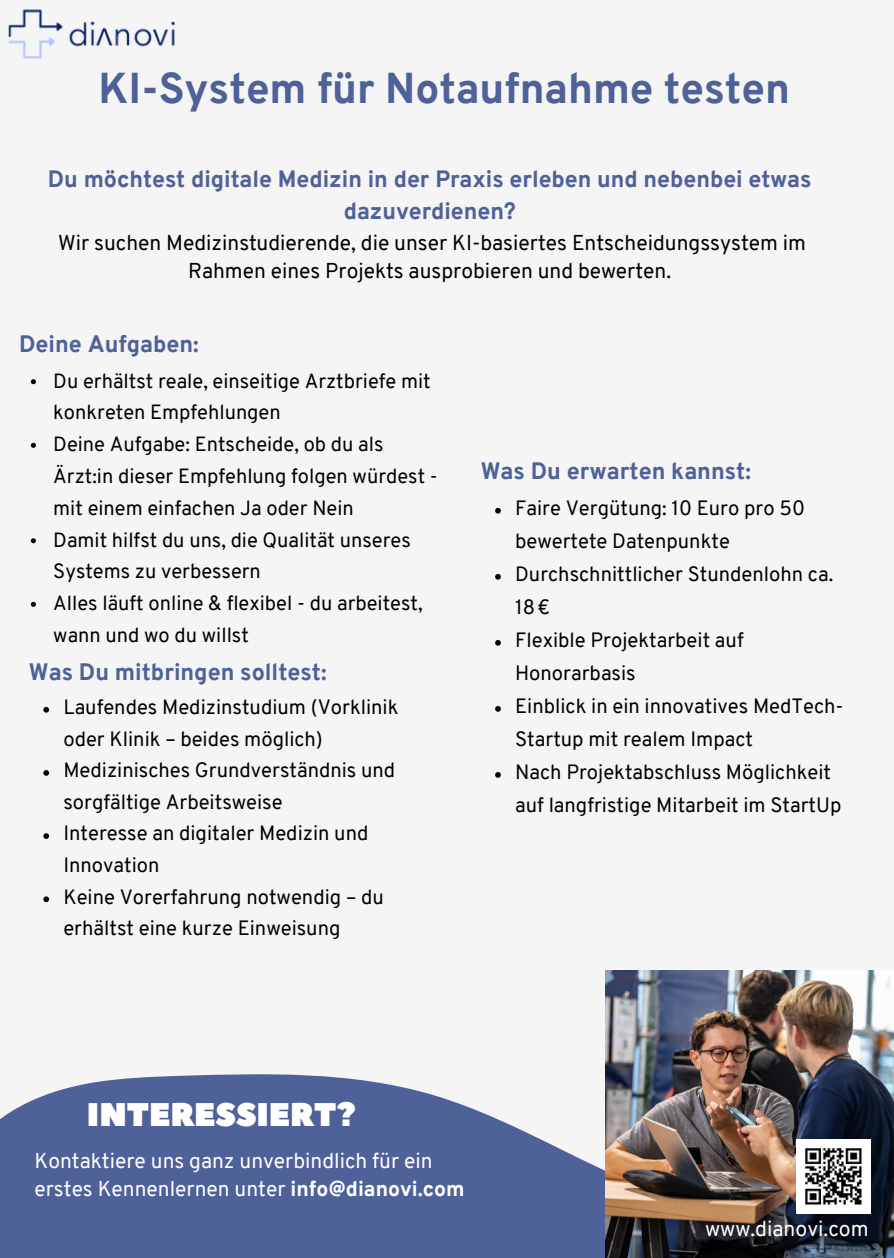
<style>
.page{position:relative;width:894px;height:1258px;background:#fff}
.page>*{position:absolute;margin:0;border:0;box-sizing:border-box;transform-origin:0 0}
.t1{font:800 42px "Overpass";color:#4f6199}
.t2{font:32.7px "Peace Sans";color:#fff}
.t3{font:800 23.1px/31.5px "Overpass";color:#4f6199;text-align:center}
.t4{font:21px/27.9px "Overpass";color:#000;text-align:center}
.t5{font:21px/27.9px "Overpass";color:#fff}
.t6{font:20.1px/31.8px "Overpass";color:#000}
.s1{font-weight:800}
</style>
<div class="page">
<div style="left:0;top:0;width:893px;height:1257px;background:#f5f5f5"></div>
<svg style="left:0;top:1030px;width:893px;height:228px;fill:#4f6199"></svg>
<img style="left:605px;top:970px;width:287px;height:288px">
<img style="left:796px;top:1139px;width:74px;height:75px">
<img style="left:8px;top:9px;width:167px;height:50px">
<svg style="left:43px;top:707px;width:6px;height:5px"></svg>
<svg style="left:43px;top:770px;width:6px;height:6px"></svg>
<svg style="left:43px;top:833px;width:6px;height:6px"></svg>
<svg style="left:43px;top:896px;width:6px;height:6px"></svg>
<svg style="left:31px;top:379px;width:5px;height:5px"></svg>
<svg style="left:31px;top:443px;width:5px;height:5px"></svg>
<svg style="left:31px;top:538px;width:5px;height:5px"></svg>
<svg style="left:31px;top:602px;width:5px;height:5px"></svg>
<svg style="left:495px;top:508px;width:5px;height:6px"></svg>
<svg style="left:495px;top:574px;width:5px;height:6px"></svg>
<svg style="left:495px;top:640px;width:5px;height:6px"></svg>
<svg style="left:495px;top:706px;width:5px;height:6px"></svg>
<svg style="left:495px;top:772px;width:5px;height:6px"></svg>
<p class="t1" style="left:98px;top:72px;width:692px">KI-System für Notaufnahme testen</p>
<p class="t3" style="left:48px;top:165px;width:765px">Du möchtest digitale Medizin in der Praxis erleben und nebenbei etwas dazuverdienen?</p>
<p class="t4" style="left:58px;top:231px;width:749px">Wir suchen Medizinstudierende, die unser KI-basiertes Entscheidungssystem im<br>Rahmen eines Projekts ausprobieren und bewerten.</p>
<p class="t3" style="left:19px;top:331px;width:181px">Deine Aufgaben:</p>
<h3 class="t6" style="left:53px;top:367px;width:379px">Du erhältst reale, einseitige Arztbriefe mit konkreten Empfehlungen</h3>
<p class="t6" style="left:53px;top:430px;width:386px">Deine Aufgabe: Entscheide, ob du als<br>Ärzt:in dieser Empfehlung folgen würdest - mit einem einfachen Ja oder Nein</p>
<p class="t6" style="left:53px;top:526px;width:359px">Damit hilfst du uns, die Qualität unseres<br>Systems zu verbessern</p>
<p class="t6" style="left:53px;top:589px;width:370px">Alles läuft online &amp; flexibel - du arbeitest, wann und wo du willst</p>
<h3 class="t3" style="left:29px;top:658px;width:299px">Was Du mitbringen solltest:</h3>
<p class="t6" style="left:63px;top:693px;width:336px">Laufendes Medizinstudium (Vorklinik oder Klinik – beides möglich)</p>
<p class="t6" style="left:63px;top:756px;width:333px">Medizinisches Grundverständnis und sorgfältige Arbeitsweise</p>
<p class="t6" style="left:63px;top:819px;width:306px">Interesse an digitaler Medizin und<br>Innovation</p>
<p class="t6" style="left:63px;top:883px;width:322px">Keine Vorerfahrung notwendig – du erhältst eine kurze Einweisung</p>
<p class="t3" style="left:480px;top:458px;width:271px">Was Du erwarten kannst:</p>
<p class="t6" style="left:515px;top:493px;width:291px;line-height:33px">Faire Vergütung: 10 Euro pro 50 bewertete Datenpunkte</p>
<p class="t6" style="left:515px;top:559px;width:319px;line-height:33px">Durchschnittlicher Stundenlohn ca.<br>18€</p>
<h2 class="t6" style="left:515px;top:625px;width:230px;line-height:33px">Flexible Projektarbeit auf<br>Honorarbasis</h2>
<h4 class="t6" style="left:515px;top:692px;width:330px;line-height:33px">Einblick in ein innovatives MedTech-<br>Startup mit realem Impact</h4>
<p class="t6" style="left:515px;top:758px;width:328px;line-height:33px">Nach Projektabschluss Möglichkeit auf langfristige Mitarbeit im StartUp</p>
<p class="t2" style="left:87px;top:1093px;width:270px">INTERESSIERT?</p>
<h3 class="t5" style="left:34px;top:1149px;width:431px">Kontaktiere uns ganz unverbindlich für ein erstes Kennenlernen unter <span class="s1">info@dianovi.com</span></h3>
<p class="t5" style="left:704px;top:1217px;width:165px">www.dianovi.com</p>
</div>
